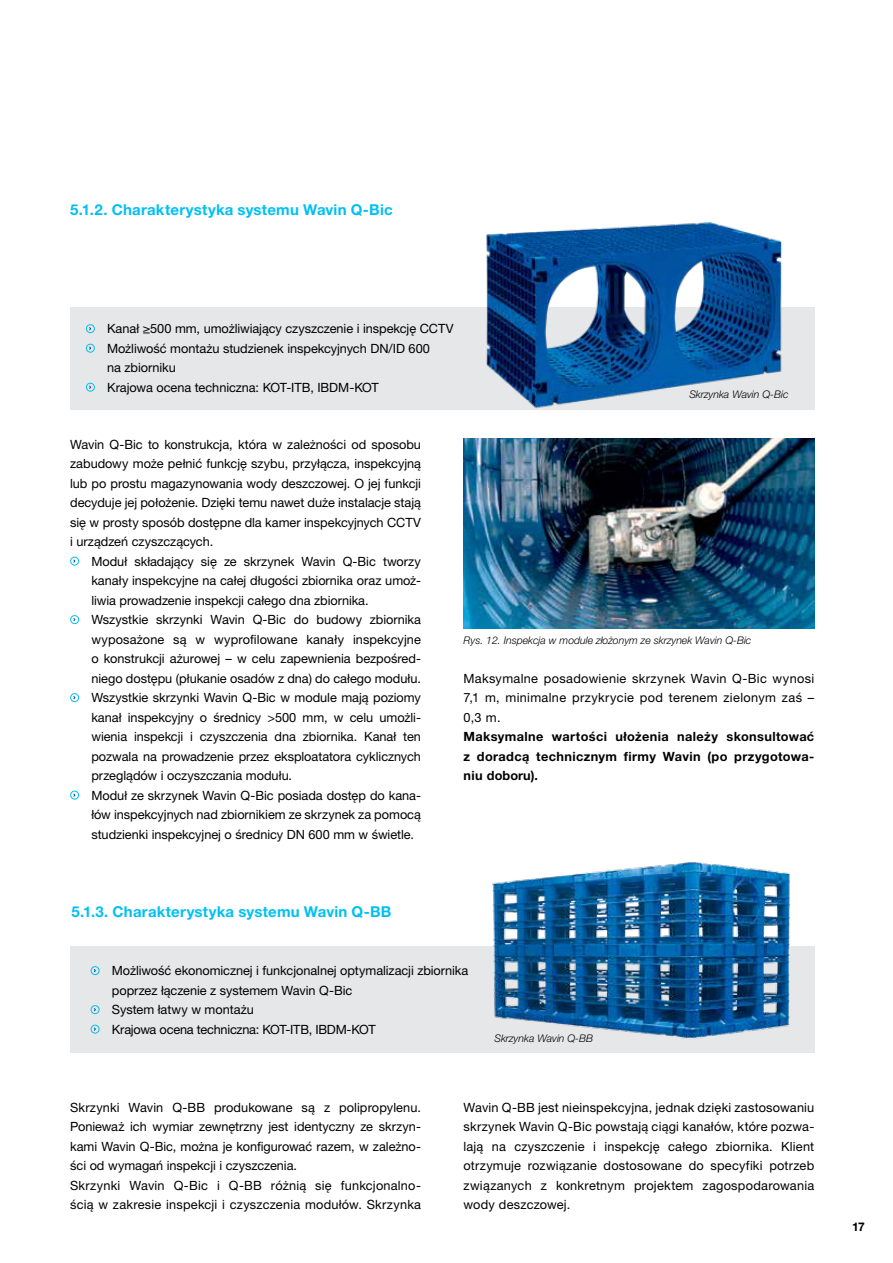
<style>
.page{position:relative;width:893px;height:1263px;background:#fff}
.page>*{position:absolute;margin:0;border:0;box-sizing:border-box;transform-origin:0 0}
.t1{font:700 15px "Helvetica Neue LT Pro";letter-spacing:.015em;color:#00c0f3}
.t2{font:12.75px/19.5px "Helvetica Neue LT Pro";letter-spacing:-.005em;color:#000}
.t3{font:700 12.75px/19.5px "Helvetica Neue LT Pro";letter-spacing:.03em;color:#000;text-align:justify}
.t4{font:700 12px "Helvetica Neue LT Pro";color:#000}
.t5{font:italic 300 10.5px "Helvetica Neue LT Pro";color:#000}
</style>
<div class="page">
<div style="left:70px;top:307px;width:744px;height:103px;background:#e6e7e8"></div>
<div style="left:70px;top:947px;width:744px;height:106px;background:#e6e7e8"></div>
<img style="left:450px;top:862px;width:364px;height:177px">
<div style="left:91px;top:966px;width:9px;height:9px;border:1px solid #00c0f3;border-radius:50%"></div>
<div style="left:91px;top:1005px;width:9px;height:9px;border:1px solid #00c0f3;border-radius:50%"></div>
<div style="left:91px;top:1025px;width:9px;height:9px;border:1px solid #00c0f3;border-radius:50%"></div>
<img style="left:486px;top:222px;width:296px;height:187px">
<div style="left:70px;top:557px;width:9px;height:9px;border:1px solid #00c0f3;border-radius:50%"></div>
<div style="left:70px;top:615px;width:9px;height:9px;border:1px solid #00c0f3;border-radius:50%"></div>
<div style="left:70px;top:693px;width:9px;height:9px;border:1px solid #00c0f3;border-radius:50%"></div>
<div style="left:70px;top:791px;width:9px;height:9px;border:1px solid #00c0f3;border-radius:50%"></div>
<div style="left:86px;top:324px;width:9px;height:9px;border:1px solid #00c0f3;border-radius:50%"></div>
<div style="left:86px;top:344px;width:9px;height:9px;border:1px solid #00c0f3;border-radius:50%"></div>
<div style="left:86px;top:383px;width:9px;height:9px;border:1px solid #00c0f3;border-radius:50%"></div>
<img style="left:463px;top:438px;width:351px;height:190px">
<p class="t1" style="left:70px;top:200px;width:324px">5.1.2. Charakterystyka systemu Wavin Q-Bic</p>
<p class="t2" style="left:107px;top:319px;width:348px">Kanał ≥500 mm, umożliwiający czyszczenie i inspekcję CCTV Możliwość montażu studzienek inspekcyjnych DN/ID 600<br>na zbiorniku<br>Krajowa ocena techniczna: KOT-ITB, IBDM-KOT</p>
<p class="t5" style="left:689px;top:388px;width:101px">Skrzynka Wavin Q-Bic</p>
<p class="t2" style="left:70px;top:434px;width:352px;text-align:justify">Wavin Q-Bic to konstrukcja, która w zależności od sposobu zabudowy może pełnić funkcję szybu, przyłącza, inspekcyjną lub po prostu magazynowania wody deszczowej. O jej funkcji decyduje jej położenie. Dzięki temu nawet duże instalacje stają się w prosty sposób dostępne dla kamer inspekcyjnych CCTV i urządzeń czyszczących.</p>
<p class="t2" style="left:91px;top:551px;width:331px">Moduł składający się ze skrzynek Wavin Q-Bic tworzy kanały inspekcyjne na całej długości zbiornika oraz umoż&shy;liwia prowadzenie inspekcji całego dna zbiornika.<br>Wszystkie skrzynki Wavin Q-Bic do budowy zbiornika wyposażone są w wyprofilowane kanały inspekcyjne o konstrukcji ażurowej – w celu zapewnienia bezpośred&shy;niego dostępu (płukanie osadów z dna) do całego modułu.<br>Wszystkie skrzynki Wavin Q-Bic w module mają poziomy kanał inspekcyjny o średnicy &gt;500 mm, w celu umożli&shy;wienia inspekcji i czyszczenia dna zbiornika. Kanał ten pozwala na prowadzenie przez eksploatatora cyklicznych przeglądów i oczyszczania modułu.<br>Moduł ze skrzynek Wavin Q-Bic posiada dostęp do kana&shy;łów inspekcyjnych nad zbiornikiem ze skrzynek za pomocą studzienki inspekcyjnej o średnicy DN 600 mm w świetle.</p>
<p class="t5" style="left:463px;top:634px;width:289px">Rys. 12. Inspekcja w module złożonym ze skrzynek Wavin Q-Bic</p>
<p class="t2" style="left:463px;top:668px;width:352px;text-align:justify">Maksymalne posadowienie skrzynek Wavin Q-Bic wynosi 7,1 m, minimalne przykrycie pod terenem zielonym zaś – 0,3 m.</p>
<p class="t3" style="left:463px;top:726px;width:352px">Maksymalne wartości ułożenia należy skonsultować z doradcą technicznym firmy Wavin (po przygotowa&shy;niu doboru).</p>
<p class="t1" style="left:71px;top:902px;width:321px">5.1.3. Charakterystyka systemu Wavin Q-BB</p>
<p class="t2" style="left:112px;top:961px;width:358px">Możliwość ekonomicznej i funkcjonalnej optymalizacji zbiornika poprzez łączenie z systemem Wavin Q-Bic<br>System łatwy w montażu<br>Krajowa ocena techniczna: KOT-ITB, IBDM-KOT</p>
<p class="t5" style="left:494px;top:1032px;width:100px">Skrzynka Wavin Q-BB</p>
<p class="t2" style="left:70px;top:1097px;width:352px">Skrzynki Wavin Q-BB produkowane są z polipropylenu.<br>Ponieważ ich wymiar zewnętrzny jest identyczny ze skrzyn&shy;kami Wavin Q-Bic, można je konfigurować razem, w zależno&shy;ści od wymagań inspekcji i czyszczenia.<br>Skrzynki Wavin Q-Bic i Q-BB różnią się funkcjonalno&shy;ścią w zakresie inspekcji i czyszczenia modułów. Skrzynka</p>
<p class="t2" style="left:463px;top:1097px;width:352px;text-align:justify">Wavin Q-BB jest nieinspekcyjna, jednak dzięki zastosowaniu skrzynek Wavin Q-Bic powstają ciągi kanałów, które pozwa&shy;lają na czyszczenie i inspekcję całego zbiornika. Klient otrzymuje rozwiązanie dostosowane do specyfiki potrzeb związanych z konkretnym projektem zagospodarowania wody deszczowej.</p>
<p class="t4" style="left:852px;top:1219px;width:14px">17</p>
</div>
